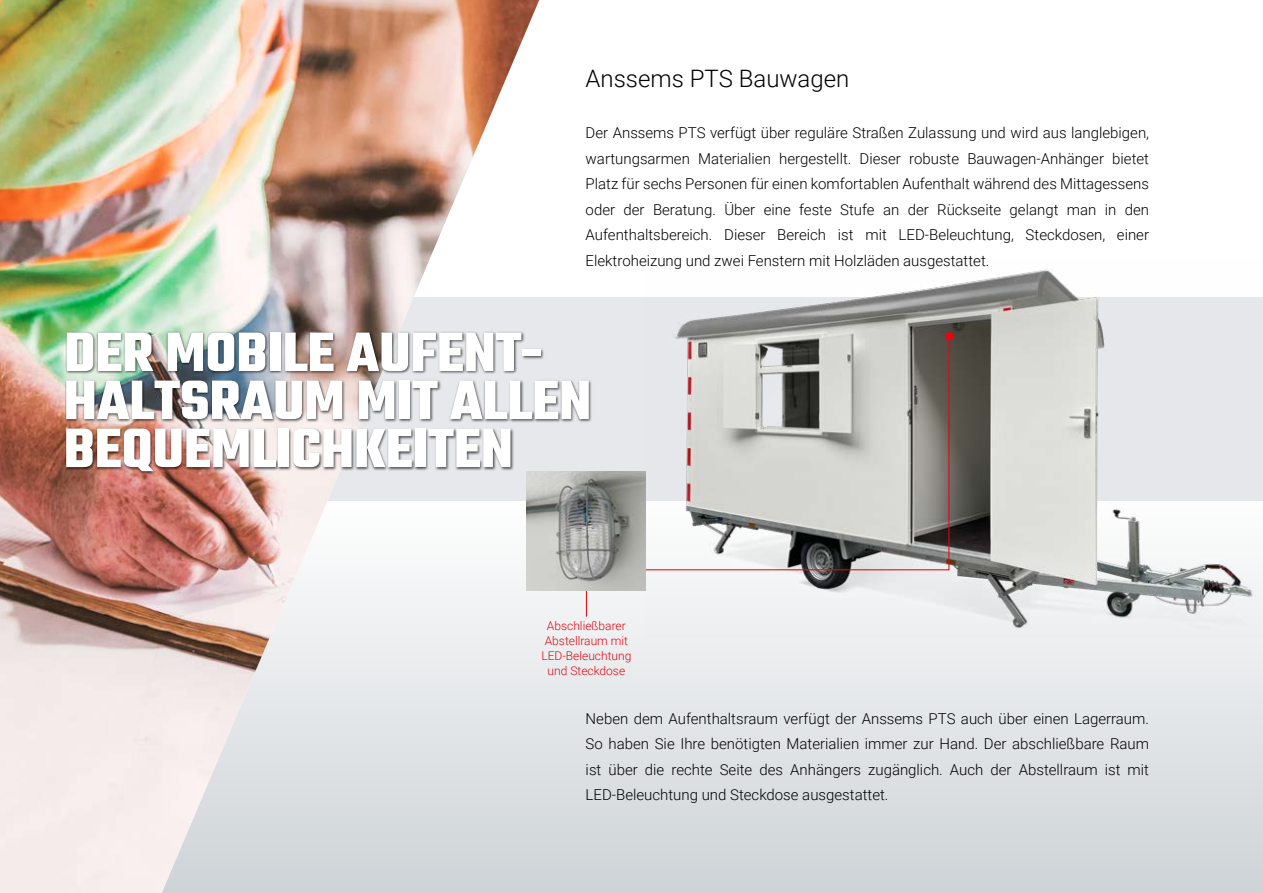
<style>
.page{position:relative;width:1263px;height:893px;background:#fff}
.page>*{position:absolute;margin:0;border:0;box-sizing:border-box;transform-origin:0 0}
.t1{font:700 60px/48px "Teko";color:#fff}
.t2{font:300 24px "Roboto";color:#000}
.t3{font:300 15px/25.5px "Roboto";color:#000;text-align:justify}
.t4{font:300 12px/15px "Roboto";color:#e30613;text-align:center}
</style>
<div class="page">
<svg style="left:539px;top:591px;width:724px;height:302px;background:#dde1e3"></svg>
<img style="left:0;top:0;width:539px;height:893px">
<img style="left:645px;top:269px;width:618px;height:368px">
<svg style="left:585px;top:335px;width:365px;height:283px"></svg>
<div style="left:945px;top:332px;width:9px;height:8px;background:#e30613;border-radius:50%"></div>
<img style="left:527px;top:472px;width:119px;height:119px">
<div style="left:65px;top:331px;width:527px;height:144px;background:#000;opacity:.7"></div>
<h2 class="t2" style="left:586px;top:62px;width:265px">Anssems PTS Bauwagen</h2>
<p class="t3" style="left:586px;top:119px;width:565px">Der Anssems PTS verfügt über reguläre Straßen Zulassung und wird aus langlebigen, wartungsarmen Materialien hergestellt. Dieser robuste Bauwagen-Anhänger bietet Platz für sechs Personen für einen komfortablen Aufenthalt während des Mittagessens oder der Beratung. Über eine feste Stufe an der Rückseite gelangt man in den Aufenthaltsbereich. Dieser Bereich ist mit LED-Beleuchtung, Steckdosen, einer Elektroheizung und zwei Fenstern mit Holzläden ausgestattet.</p>
<h1 class="t1" style="left:64px;top:333px;width:529px">DER MOBILE AUFENT-<br>HALTSRAUM MIT ALLEN<br>BEQUEMLICHKEITEN</h1>
<p class="t4" style="left:541px;top:617px;width:91px">Abschließbarer<br>Abstellraum mit<br>LED-Beleuchtung und Steckdose</p>
<p class="t3" style="left:586px;top:705px;width:565px">Neben dem Aufenthaltsraum verfügt der Anssems PTS auch über einen Lagerraum.<br>So haben Sie Ihre benötigten Materialien immer zur Hand. Der abschließbare Raum ist über die rechte Seite des Anhängers zugänglich. Auch der Abstellraum ist mit LED-Beleuchtung und Steckdose ausgestattet.</p>
</div>
